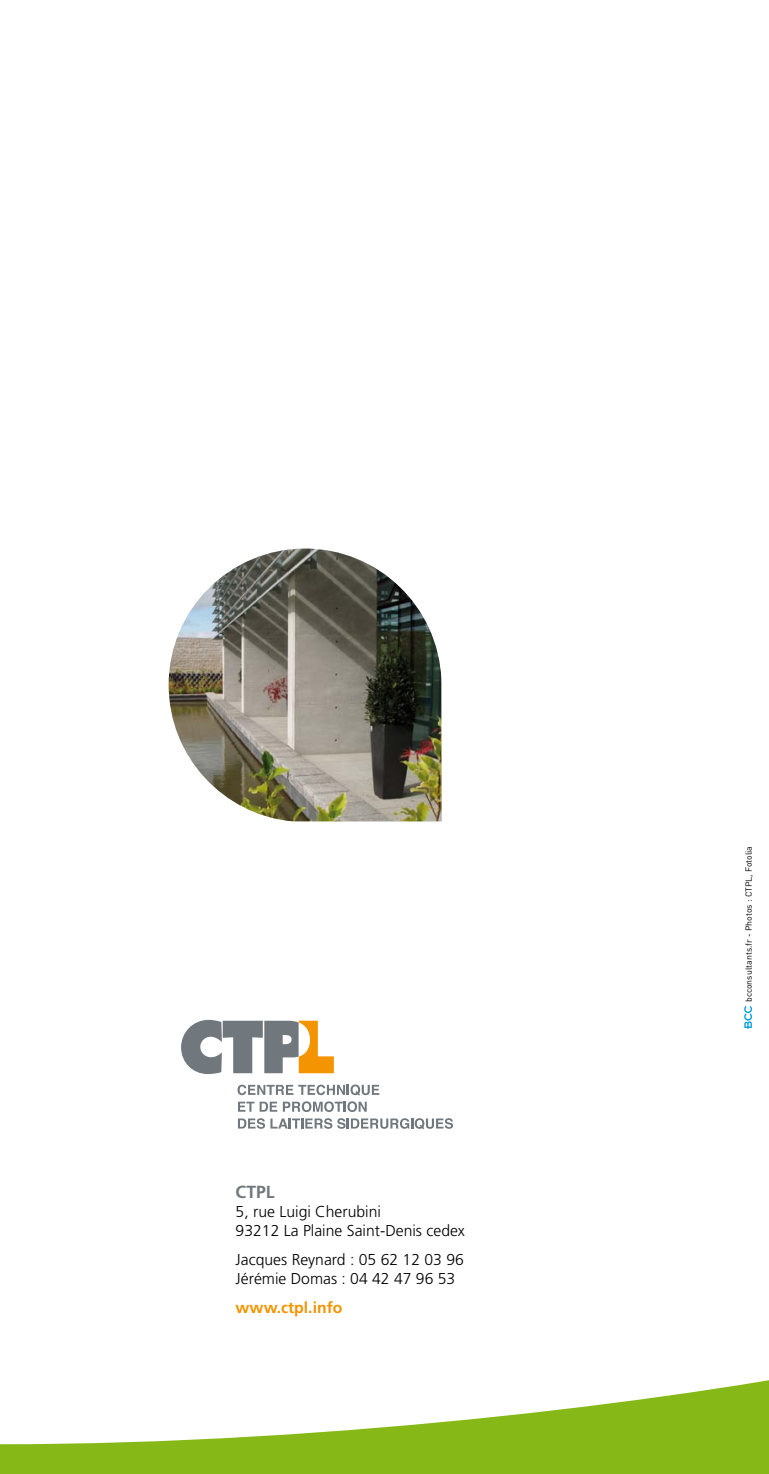
<style>
.page{position:relative;width:769px;height:1474px;background:#fff}
.page>*{position:absolute;margin:0;border:0;box-sizing:border-box;transform-origin:0 0}
.t1{font:700 17.5px "Frutiger";color:#70787d}
.t2{font:300 15.75px/18.9px "Frutiger";color:#000}
.t3{font:700 15.75px "Frutiger";color:#f39400}
.t4{font:8.75px "DIN";color:#000}
</style>
<div class="page">
<svg style="left:181px;top:1019px;width:153px;height:55px"></svg>
<svg style="left:237px;top:1084px;width:142px;height:11px"></svg>
<svg style="left:238px;top:1101px;width:16px;height:10px"></svg>
<svg style="left:260px;top:1101px;width:17px;height:10px"></svg>
<svg style="left:283px;top:1101px;width:84px;height:10px"></svg>
<svg style="left:238px;top:1118px;width:215px;height:11px"></svg>
<img style="left:169px;top:548px;width:273px;height:273px">
<svg style="left:744px;top:1006px;width:8px;height:22px"></svg>
<svg style="left:0;top:1380px;width:769px;height:93px;fill:#86b918"></svg>
<p class="t1" style="left:236px;top:1181px;width:40px">CTPL</p>
<p class="t2" style="left:236px;top:1202px;width:231px">5, rue Luigi Cherubini<br>93212 La Plaine Saint-Denis cedex</p>
<p class="t2" style="left:236px;top:1249px;width:230px">Jacques Reynard : 05 62 12 03 96<br>Jérémie Domas : 04 42 47 96 53</p>
<p class="t3" style="left:236px;top:1297px;width:108px">www.ctpl.info</p>
<p class="t4" style="left:743px;top:1002px;width:158px;rotate:-90deg">bcconsultants.fr - Photos : CTPL, Fotolia</p>
</div>
